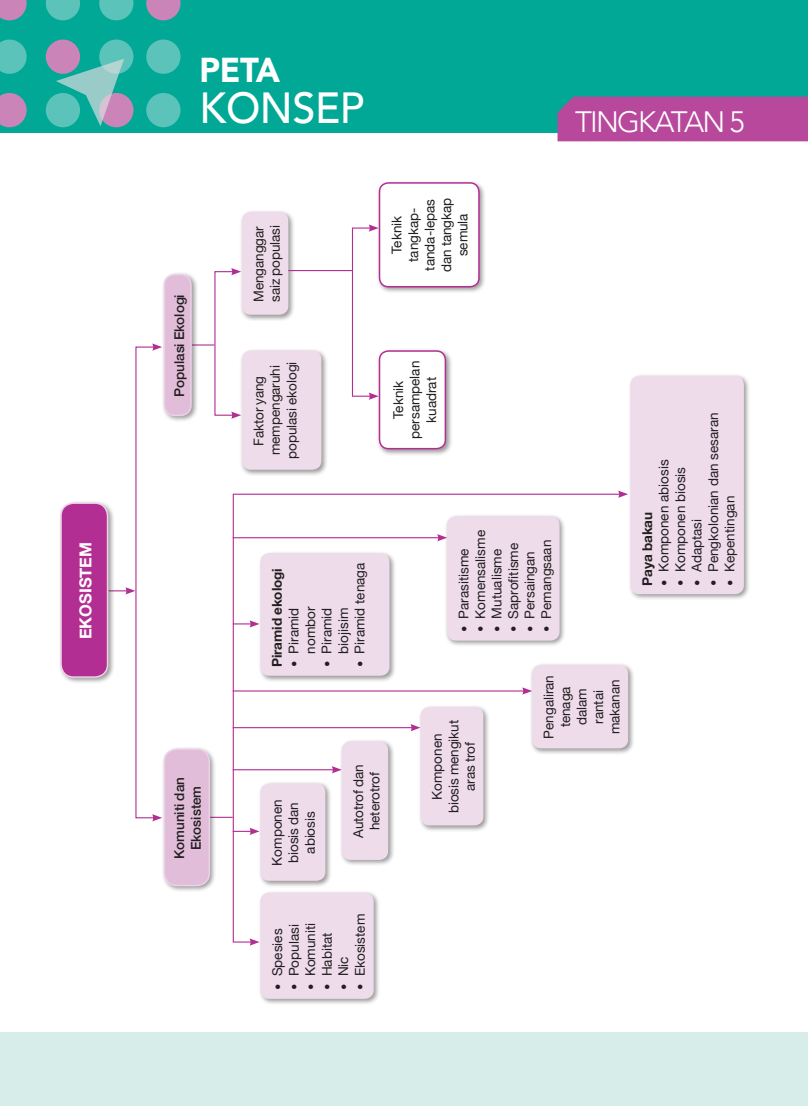
<style>
.page{position:relative;width:808px;height:1106px;background:#fff}
.page>*{position:absolute;margin:0;border:0;box-sizing:border-box;transform-origin:0 0}
.t1{font:500 43.5px "Avenir";letter-spacing:-.01em;color:#fff;scale:.95 1}
.t2{font:900 34.5px "Avenir";color:#fff;scale:.95 1}
.t3{font:300 29.4px "Avenir";letter-spacing:-.06em;color:#fff}
.t4{font:700 16.5px "Helvetica Neue";color:#fff}
.t5{font:13.5px/16.5px "Helvetica Neue";letter-spacing:-.005em;color:#231f20;text-align:center}
.t6{font:500 13.5px/16.5px "Helvetica Neue";letter-spacing:-.005em;color:#231f20;text-align:center}
.t7{font:700 13.5px "Helvetica Neue";letter-spacing:-.005em;color:#231f20}
.s1{font-family:"Times New Roman";font-size:18px}
</style>
<div class="page">
<div style="left:0;top:1032px;width:808px;height:74px;background:#d6edea"></div>
<div style="left:239px;top:348px;width:89px;height:128px;background:#231f20;opacity:.45"></div>
<div style="left:242px;top:350px;width:79px;height:120px;background:#efdceb;border-radius:9px"></div>
<div style="left:376px;top:348px;width:77px;height:108px;background:#231f20;opacity:.45"></div>
<div style="left:379px;top:351px;width:66px;height:97px;background:#fff;border-radius:9px"></div>
<div style="left:379px;top:350px;width:67px;height:99px;border:2px solid #b32e92;border-radius:9px"></div>
<div style="left:239px;top:209px;width:56px;height:112px;background:#231f20;opacity:.45"></div>
<div style="left:242px;top:212px;width:46px;height:103px;background:#efdceb;border-radius:9px"></div>
<div style="left:628px;top:373px;width:122px;height:227px;background:#231f20;opacity:.45"></div>
<div style="left:630px;top:376px;width:114px;height:218px;background:#efdceb;border-radius:9px"></div>
<div style="left:530px;top:662px;width:105px;height:93px;background:#231f20;opacity:.45"></div>
<div style="left:532px;top:664px;width:96px;height:84px;background:#efdceb;border-radius:9px"></div>
<div style="left:376px;top:179px;width:110px;height:115px;background:#231f20;opacity:.45"></div>
<div style="left:379px;top:183px;width:100px;height:104px;background:#fff;border-radius:9px"></div>
<div style="left:379px;top:182px;width:101px;height:105px;border:2px solid #b32e92;border-radius:9px"></div>
<svg style="left:231px;top:268px;width:10px;height:7px"></svg>
<svg style="left:231px;top:411px;width:10px;height:8px"></svg>
<svg style="left:232px;top:493px;width:390px;height:450px"></svg>
<svg style="left:618px;top:490px;width:10px;height:8px"></svg>
<svg style="left:249px;top:938px;width:9px;height:7px"></svg>
<div style="left:352px;top:227px;width:20px;height:170px;border:1px solid #b32e92"></div>
<svg style="left:369px;top:224px;width:10px;height:8px"></svg>
<svg style="left:369px;top:392px;width:10px;height:8px"></svg>
<svg style="left:198px;top:344px;width:16px;height:1px"></svg>
<hr style="left:210px;top:816px;width:23px;height:2px;background:#b32e92">
<hr style="left:288px;top:270px;width:64px;height:1px;background:#b32e92">
<svg style="left:152px;top:343px;width:9px;height:8px"></svg>
<svg style="left:152px;top:814px;width:9px;height:7px"></svg>
<svg style="left:115px;top:587px;width:20px;height:7px"></svg>
<div style="left:161px;top:745px;width:56px;height:147px;background:#231f20;opacity:.45"></div>
<div style="left:164px;top:749px;width:45px;height:136px;background:#e1bdd9;border-radius:13px"></div>
<div style="left:164px;top:748px;width:46px;height:138px;border:2px solid #ebd2e5;border-radius:13px"></div>
<div style="left:58px;top:500px;width:57px;height:184px;background:#231f20;opacity:.45"></div>
<div style="left:61px;top:503px;width:47px;height:174px;background:#b32e92;border-radius:13px"></div>
<div style="left:60px;top:502px;width:48px;height:176px;border:2px solid #ebd2e5;border-radius:13px"></div>
<div style="left:161px;top:271px;width:37px;height:151px;background:#231f20;opacity:.45"></div>
<div style="left:164px;top:274px;width:27px;height:141px;background:#e1bdd9;border-radius:10px"></div>
<div style="left:164px;top:274px;width:28px;height:142px;border:2px solid #ebd2e5;border-radius:10px"></div>
<div style="left:258px;top:890px;width:122px;height:115px;background:#231f20;opacity:.45"></div>
<div style="left:260px;top:892px;width:114px;height:106px;background:#efdceb;border-radius:9px"></div>
<svg style="left:233px;top:827px;width:26px;height:8px"></svg>
<svg style="left:233px;top:620px;width:26px;height:7px"></svg>
<hr style="left:233px;top:769px;width:101px;height:1px;background:#b32e92">
<svg style="left:332px;top:766px;width:10px;height:7px"></svg>
<hr style="left:233px;top:727px;width:180px;height:1px;background:#b32e92">
<svg style="left:410px;top:724px;width:10px;height:7px"></svg>
<hr style="left:233px;top:537px;width:206px;height:1px;background:#b32e92">
<svg style="left:437px;top:534px;width:10px;height:7px"></svg>
<hr style="left:233px;top:690px;width:292px;height:1px;background:#b32e92">
<svg style="left:522px;top:687px;width:10px;height:7px"></svg>
<div style="left:0;top:0;width:808px;height:132px;background:#00a895"></div>
<svg style="left:99px;top:0;width:34px;height:20px"></svg>
<div style="left:99px;top:40px;width:34px;height:34px;background:#5bc3b9;border-radius:50%"></div>
<div style="left:99px;top:93px;width:34px;height:34px;background:#cb84b8;border-radius:50%"></div>
<svg style="left:46px;top:0;width:34px;height:20px"></svg>
<div style="left:46px;top:40px;width:34px;height:34px;background:#cb84b8;border-radius:50%"></div>
<div style="left:46px;top:93px;width:34px;height:34px;background:#5bc3b9;border-radius:50%"></div>
<svg style="left:0;top:0;width:27px;height:20px"></svg>
<svg style="left:0;top:40px;width:27px;height:34px"></svg>
<svg style="left:0;top:93px;width:27px;height:34px"></svg>
<svg style="left:146px;top:0;width:35px;height:20px"></svg>
<div style="left:146px;top:40px;width:35px;height:34px;background:#5bc3b9;border-radius:50%"></div>
<div style="left:146px;top:93px;width:35px;height:34px;background:#5bc3b9;border-radius:50%"></div>
<svg style="left:56px;top:59px;width:68px;height:67px"></svg>
<div style="left:557px;top:97px;width:251px;height:44px;background:#b8489b"></div>
<p class="t4" style="left:73px;top:639px;width:99px;rotate:-90deg">ekosistem</p>
<h2 class="t2" style="left:200px;top:40px;width:86px">PETA</h2>
<h1 class="t1" style="left:200px;top:70px;width:175px">KONSEP</h1>
<h3 class="t3" style="left:575px;top:104px;width:171px">TINGKATAN 5</h3>
<p class="t6" style="left:170px;top:397px;width:104px;rotate:-90deg">Populasi Ekologi</p>
<p class="t5" style="left:251px;top:302px;width:79px;text-align:left;rotate:-90deg">Menganggar saiz populasi</p>
<p class="t5" style="left:389px;top:272px;width:76px;rotate:-90deg">Teknik tangkap&shy;tanda-lepas dan tangkap semula</p>
<p class="t5" style="left:251px;top:459px;width:99px;rotate:-90deg">Faktor yang mempengaruhi populasi ekologi</p>
<p class="t5" style="left:391px;top:439px;width:79px;rotate:-90deg">Teknik persampelan kuadrat</p>
<p class="t5" style="left:352px;top:667px;width:106px;rotate:-90deg"><span class="s1">•</span> Piramid tenaga</p>
<p class="t7" style="left:267px;top:667px;width:101px;rotate:-90deg">Piramid ekologi</p>
<p class="t5" style="left:286px;top:667px;width:62px;text-align:right;rotate:-90deg"><span class="s1">•</span> Piramid nombor</p>
<p class="t5" style="left:319px;top:667px;width:61px;text-align:right;rotate:-90deg"><span class="s1">•</span> Piramid biojisim</p>
<p class="t5" style="left:473px;top:632px;width:104px;rotate:-90deg"><span class="s1">•</span> Komensalisme</p>
<p class="t5" style="left:489px;top:632px;width:85px;rotate:-90deg"><span class="s1">•</span> Mutualisme</p>
<p class="t5" style="left:506px;top:632px;width:91px;rotate:-90deg"><span class="s1">•</span> Saprofitisme</p>
<p class="t5" style="left:522px;top:632px;width:82px;rotate:-90deg"><span class="s1">•</span> Persaingan</p>
<p class="t5" style="left:539px;top:632px;width:94px;rotate:-90deg"><span class="s1">•</span> Pemangsaan</p>
<p class="t5" style="left:456px;top:632px;width:85px;rotate:-90deg"><span class="s1">•</span> Parasitisme</p>
<p class="t5" style="left:706px;top:585px;width:175px;rotate:-90deg"><span class="s1">•</span> Pengkolonian dan sesaran</p>
<p class="t5" style="left:656px;top:585px;width:128px;rotate:-90deg"><span class="s1">•</span> Komponen abiosis</p>
<p class="t5" style="left:673px;top:585px;width:120px;rotate:-90deg"><span class="s1">•</span> Komponen biosis</p>
<p class="t5" style="left:722px;top:585px;width:91px;rotate:-90deg"><span class="s1">•</span> Kepentingan</p>
<p class="t7" style="left:637px;top:585px;width:75px;rotate:-90deg">Paya bakau</p>
<p class="t5" style="left:689px;top:585px;width:68px;rotate:-90deg"><span class="s1">•</span> Adaptasi</p>
<p class="t6" style="left:170px;top:858px;width:83px;rotate:-90deg">Komuniti dan<br>Ekosistem</p>
<p class="t5" style="left:269px;top:865px;width:68px;rotate:-90deg">Komponen biosis dan abiosis</p>
<p class="t5" style="left:351px;top:838px;width:75px;rotate:-90deg">Autotrof dan heterotrof</p>
<p class="t5" style="left:352px;top:989px;width:78px;rotate:-90deg"><span class="s1">•</span> Ekosistem</p>
<p class="t5" style="left:270px;top:989px;width:63px;rotate:-90deg"><span class="s1">•</span> Spesies</p>
<p class="t5" style="left:286px;top:989px;width:67px;rotate:-90deg"><span class="s1">•</span> Populasi</p>
<p class="t5" style="left:303px;top:989px;width:69px;rotate:-90deg"><span class="s1">•</span> Komuniti</p>
<p class="t5" style="left:319px;top:989px;width:59px;rotate:-90deg"><span class="s1">•</span> Habitat</p>
<p class="t5" style="left:336px;top:989px;width:35px;rotate:-90deg"><span class="s1">•</span> Nic</p>
<p class="t5" style="left:430px;top:813px;width:95px;rotate:-90deg">Komponen biosis mengikut aras trof</p>
<p class="t5" style="left:541px;top:738px;width:65px;rotate:-90deg">Pengaliran tenaga dalam rantai makanan</p>
</div>
